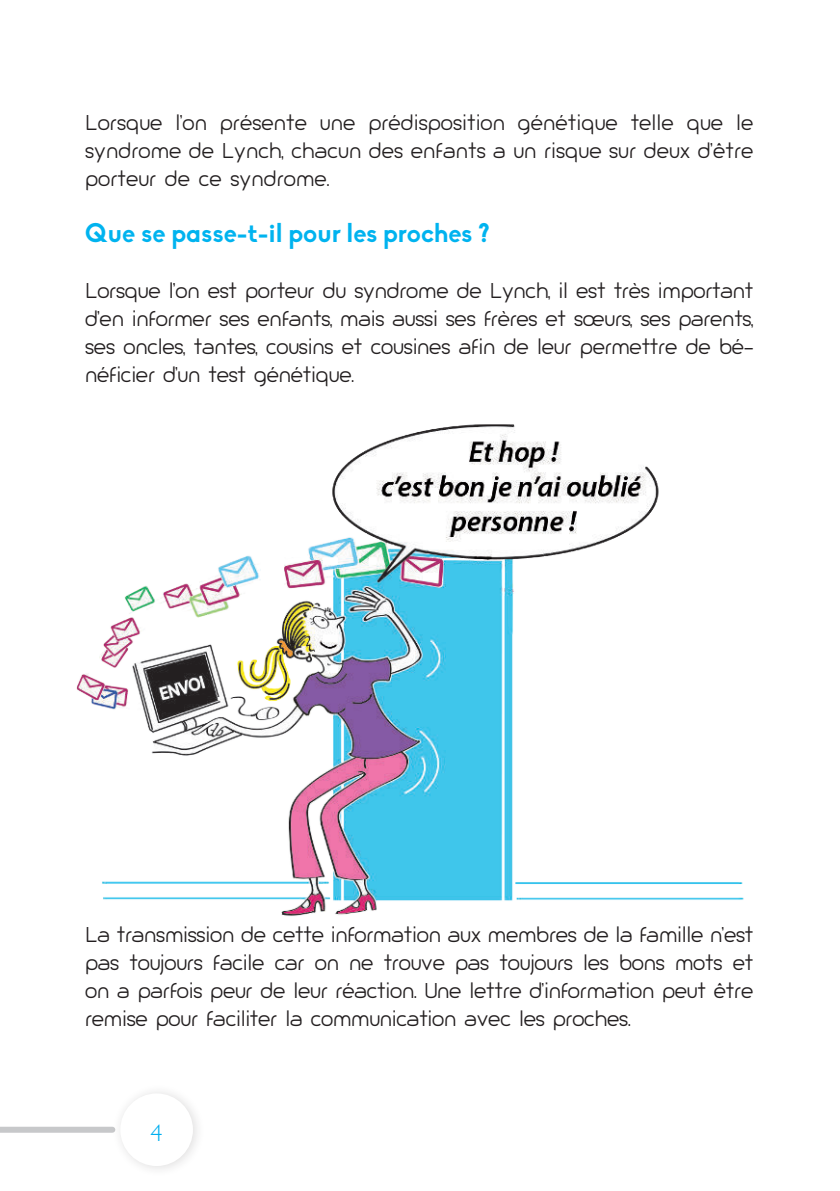
<style>
.page{position:relative;width:840px;height:1191px;background:#fff}
.page>*{position:absolute;margin:0;border:0;box-sizing:border-box;transform-origin:0 0}
.t1{font:700 26px "Biko";color:#00b3ef}
.t2{font:300 24px "Gill Sans";color:#00aeef}
.t3{font:20px/28px "Giorgio";letter-spacing:-.015em;color:#231f20;text-align:justify}
</style>
<div class="page">
<img style="left:77px;top:424px;width:667px;height:492px">
<div style="left:0;top:1126px;width:112px;height:6px;background:#c7c8ca"></div>
<div style="left:112px;top:1083px;width:93px;height:94px;background:#231f20;opacity:.15"></div>
<div style="left:120px;top:1093px;width:73px;height:73px;background:#fff;border-radius:50%"></div>
<p class="t3" style="left:85px;top:110px;width:669px">Lorsque l’on présente une prédisposition génétique telle que le syndrome de Lynch, chacun des enfants a un risque sur deux d’être porteur de ce syndrome.</p>
<h1 class="t1" style="left:85px;top:223px;width:406px">Que se passe-t-il pour les proches ?</h1>
<p class="t3" style="left:85px;top:278px;width:669px">Lorsque l’on est porteur du syndrome de Lynch, il est très important d’en informer ses enfants, mais aussi ses frères et sœurs, ses parents, ses oncles, tantes, cousins et cousines afin de leur permettre de bé&shy;néficier d’un test génétique.</p>
<p class="t3" style="left:85px;top:922px;width:669px">La transmission de cette information aux membres de la famille n’est pas toujours facile car on ne trouve pas toujours les bons mots et on a parfois peur de leur réaction. Une lettre d’information peut être remise pour faciliter la communication avec les proches.</p>
<p class="t2" style="left:150px;top:1118px;width:13px">4</p>
</div>
